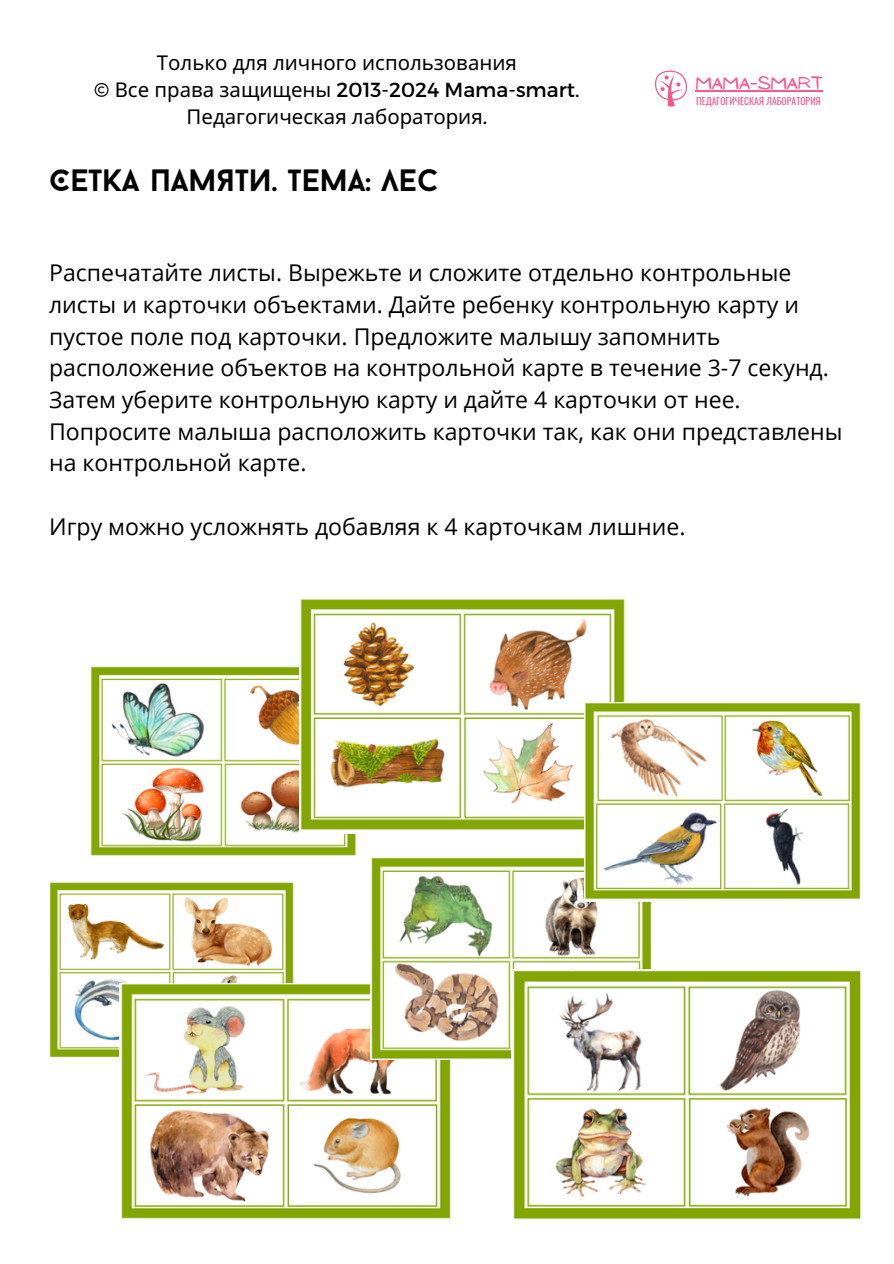
<style>
.page{position:relative;width:894px;height:1264px;background:#fff}
.page>*{position:absolute;margin:0;border:0;box-sizing:border-box;transform-origin:0 0}
.t1{font:700 30.75px "Baron Neue";color:#000}
.t2{font:23.1px/31.7px "Open Sans";color:#000}
.t3{font:20.4px/27.3px "Noto Sans";color:#000;text-align:center}
.t4{font:16.5px "NF Ananias Regular";color:#f65b90}
.t5{font:9.6px "Oswald";letter-spacing:.005em;color:#f65b90}
.s1{font-family:"Montserrat"}
</style>
<div class="page">
<img style="left:654px;top:70px;width:34px;height:37px">
<hr style="left:695px;top:90px;width:127px;height:2px;background:#f65b90">
<img style="left:49px;top:882px;width:245px;height:175px">
<img style="left:90px;top:666px;width:266px;height:190px">
<img style="left:119px;top:983px;width:332px;height:236px">
<img style="left:370px;top:858px;width:281px;height:201px">
<img style="left:300px;top:599px;width:325px;height:234px">
<img style="left:511px;top:969px;width:350px;height:251px">
<img style="left:584px;top:702px;width:277px;height:199px">
<p class="t3" style="left:94px;top:48px;width:486px">Только для личного использования<br><span class="s1">©</span> Все права защищены <span class="s1">2013-2024 Mama-smart.<br></span>Педагогическая лаборатория<span class="s1">.</span></p>
<p class="t1" style="left:49px;top:168px;width:390px">Сетка памяти. Тема: лес</p>
<p class="t4" style="left:695px;top:73px;width:129px">MAMA-SMART</p>
<h4 class="t5" style="left:696px;top:93px;width:126px">ПЕДАГОГИЧЕСКАЯ ЛАБОРАТОРИЯ</h4>
<p class="t2" style="left:49px;top:256px;width:794px">Распечатайте листы. Вырежьте и сложите отдельно контрольные листы и карточки объектами. Дайте ребенку контрольную карту и пустое поле под карточки. Предложите малышу запомнить расположение объектов на контрольной карте в течение 3-7 секунд.<br>Затем уберите контрольную карту и дайте 4 карточки от нее.<br>Попросите малыша расположить карточки так, как они представлены на контрольной карте.</p>
<p class="t2" style="left:49px;top:510px;width:637px">Игру можно усложнять добавляя к 4 карточкам лишние.</p>
</div>
